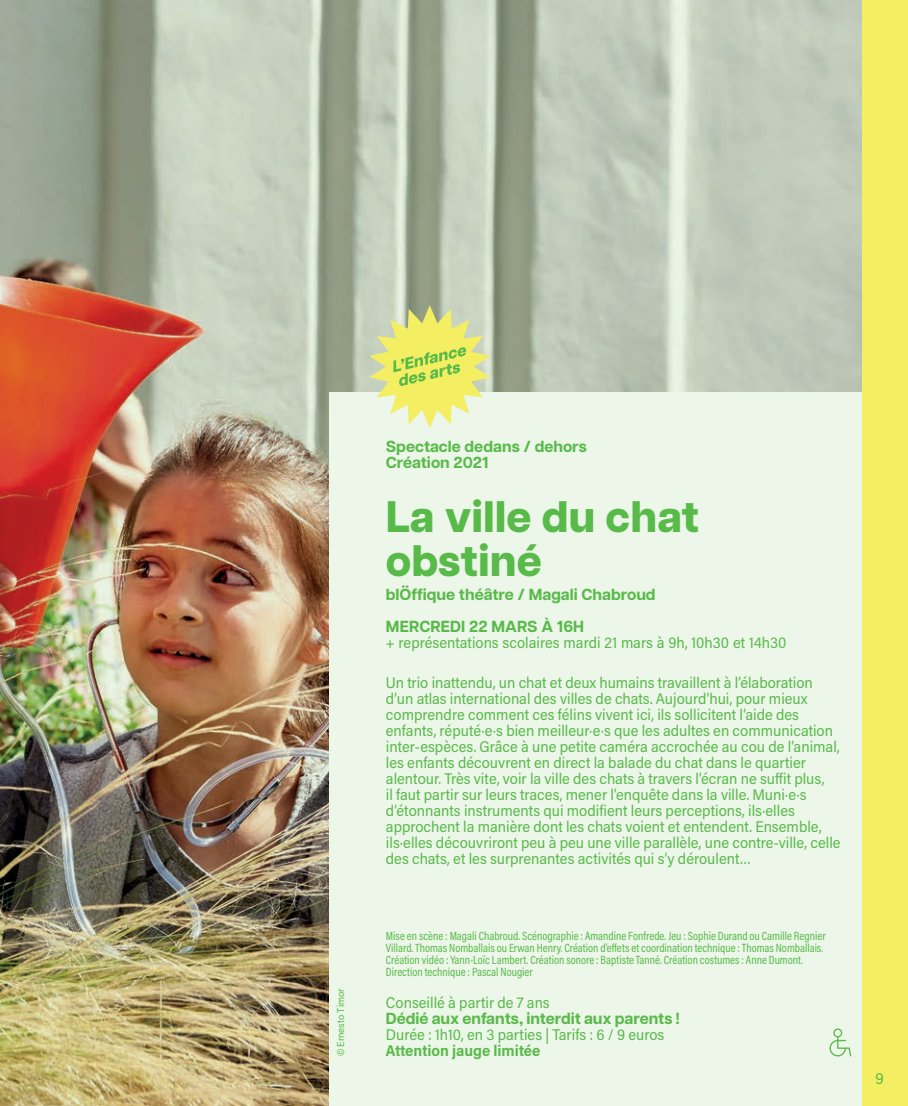
<style>
.page{position:relative;width:908px;height:1106px;background:#fff}
.page>*{position:absolute;margin:0;border:0;box-sizing:border-box;transform-origin:0 0}
.t1{font:800 44px/44px "Articulat CF";color:#58ba49}
.t2{font:700 16px/16px "Articulat CF";color:#58ba49}
.t3{font:16px "Acumin Pro Semi Cond";color:#58ba49}
.t4{font:15.6px/16px "Acumin Pro Semi Cond";color:#58ba49}
.t5{font:700 15.6px "Acumin Pro Semi Cond";color:#58ba49}
.t6{font:12px/12px "Acumin Pro Cond";color:#58ba49}
.t7{font:10px "Acumin Pro Semi Cond";color:#58ba49}
</style>
<div class="page">
<img style="left:0;top:0;width:862px;height:1106px">
<div style="left:329px;top:392px;width:578px;height:714px;background:#ecf6e9"></div>
<svg style="left:829px;top:1028px;width:21px;height:28px"></svg>
<svg style="left:369px;top:305px;width:121px;height:123px"></svg>
<div style="left:862px;top:0;width:45px;height:1106px;background:#f4ee62"></div>
<p class="t7" style="left:333px;top:1056px;width:69px;rotate:-90deg">© Ernesto Timor</p>
<p class="t2" style="left:386px;top:438px;width:202px">Spectacle dedans / dehors<br>Création 2021</p>
<h1 class="t1" style="left:386px;top:494px;width:314px">La ville du chat obstiné</h1>
<p class="t2" style="left:386px;top:578px;width:271px;line-height:32px">blÖffique théâtre / Magali Chabroud<br>MERCREDI 22 MARS À 16H</p>
<p class="t4" style="left:386px;top:634px;width:402px">+ représentations scolaires mardi 21 mars à 9h, 10h30 et 14h30</p>
<p class="t4" style="left:386px;top:674px;width:456px">Un trio inattendu, un chat et deux humains travaillent à l’élaboration d’un atlas international des villes de chats. Aujourd’hui, pour mieux comprendre comment ces félins vivent ici, ils sollicitent l’aide des enfants, réputé·e·s bien meilleur·e·s que les adultes en communication inter-espèces. Grâce à une petite caméra accrochée au cou de l’animal, les enfants découvrent en direct la balade du chat dans le quartier alentour. Très vite, voir la ville des chats à travers l’écran ne suffit plus,<br>il faut partir sur leurs traces, mener l'enquête dans la ville. Muni·e·s d’étonnants instruments qui modifient leurs perceptions, ils·elles approchent la manière dont les chats voient et entendent. Ensemble, ils·elles découvriront peu à peu une ville parallèle, une contre-ville, celle des chats, et les surprenantes activités qui s’y déroulent…</p>
<p class="t6" style="left:386px;top:930px;width:441px">Mise en scène : Magali Chabroud. Scénographie : Amandine Fonfrede. Jeu : Sophie Durand ou Camille Regnier Villard. Thomas Nomballais ou Erwan Henry. Création d’effets et coordination technique : Thomas Nomballais.<br>Création vidéo : Yann-Loïc Lambert. Création sonore : Baptiste Tanné. Création costumes : Anne Dumont.<br>Direction technique : Pascal Nougier</p>
<p class="t4" style="left:386px;top:994px;width:165px">Conseillé à partir de 7 ans</p>
<p class="t2" style="left:386px;top:1010px;width:295px">Dédié aux enfants, interdit aux parents !</p>
<p class="t4" style="left:386px;top:1026px;width:280px">Durée : 1h10, en 3 parties | Tarifs : 6 / 9 euros</p>
<p class="t5" style="left:386px;top:1040px;width:156px">Attention jauge limitée</p>
<p class="t3" style="left:875px;top:1067px;width:10px">9</p>
</div>
